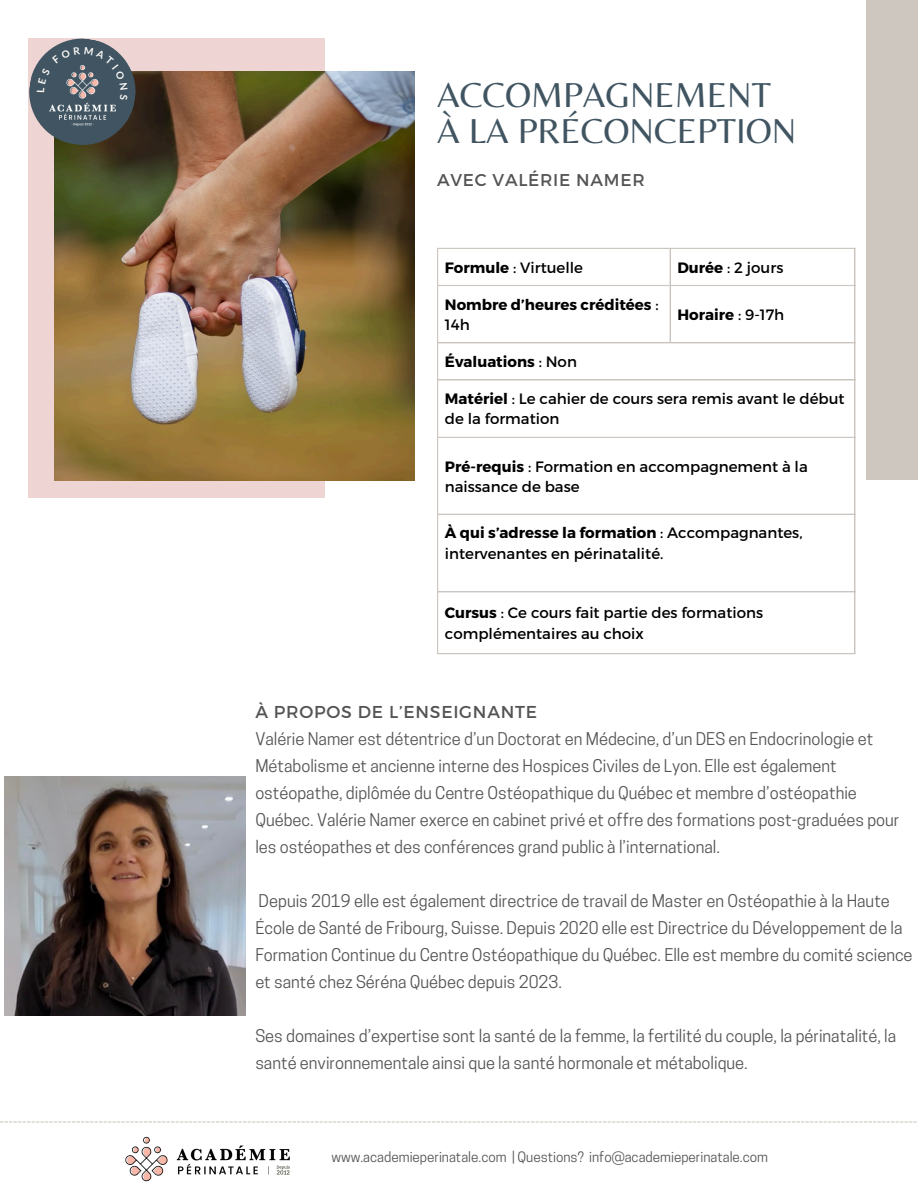
<style>
.page{position:relative;width:918px;height:1188px;background:#fff}
.page>*{position:absolute;margin:0;border:0;box-sizing:border-box;transform-origin:0 0}
.t1{font:36px/36px "Belleza";color:#405461}
.t2{font:17.25px "Montserrat";letter-spacing:.045em;color:#545454}
.t3{font:17.1px "Montserrat";letter-spacing:.045em;color:#545454}
.t4{font:16.5px/27px "Cooper Hewitt";color:#545454}
.t5{font:15px/20.2px "Montserrat";color:#000}
.t6{font:700 15px/20.2px "Montserrat";color:#000}
.t7{font:13.5px "Cooper Hewitt";color:#545454}
.s1{font-weight:700}
.s2{font-weight:400}
</style>
<div class="page">
<div style="left:28px;top:38px;width:297px;height:459px;background:#efd4d4"></div>
<img style="left:55px;top:72px;width:360px;height:408px">
<div style="left:866px;top:0;width:52px;height:479px;background:#cec7c0"></div>
<hr style="left:437px;top:249px;width:1px;height:404px;background:#cec7c0">
<hr style="left:670px;top:249px;width:1px;height:93px;background:#cec7c0">
<hr style="left:854px;top:249px;width:1px;height:404px;background:#cec7c0">
<hr style="left:437px;top:248px;width:418px;height:1px;background:#cec7c0">
<hr style="left:437px;top:285px;width:418px;height:1px;background:#cec7c0">
<hr style="left:437px;top:342px;width:418px;height:1px;background:#cec7c0">
<hr style="left:437px;top:379px;width:418px;height:2px;background:#cec7c0">
<hr style="left:437px;top:437px;width:418px;height:1px;background:#cec7c0">
<hr style="left:437px;top:514px;width:418px;height:1px;background:#cec7c0">
<hr style="left:437px;top:591px;width:418px;height:1px;background:#cec7c0">
<hr style="left:437px;top:653px;width:418px;height:1px;background:#cec7c0">
<img style="left:4px;top:777px;width:241px;height:238px">
<img style="left:125px;top:1136px;width:165px;height:46px">
<svg style="left:0;top:1121px;width:917px;height:2px"></svg>
<svg style="left:29px;top:38px;width:111px;height:111px"></svg>
<h3 class="t1" style="left:437px;top:76px;width:361px">ACCOMPAGNEMENT<br>À LA PRÉCONCEPTION</h3>
<h3 class="t3" style="left:437px;top:169px;width:209px">AVEC VALÉRIE NAMER</h3>
<h3 class="t5" style="left:445px;top:256px;width:140px"><span class="s1">Formule</span> : Virtuelle</h3>
<h2 class="t5" style="left:677px;top:256px;width:107px"><span class="s1">Durée</span> : 2 jours</h2>
<p class="t6" style="left:445px;top:293px;width:215px">Nombre d’heures créditées <span class="s2">:<br>14h</span></p>
<h4 class="t6" style="left:677px;top:304px;width:108px">Horaire <span class="s2">: 9-17h</span></h4>
<p class="t6" style="left:445px;top:351px;width:134px">Évaluations <span class="s2">: Non</span></p>
<p class="t5" style="left:445px;top:388px;width:401px"><span class="s1">Matériel</span> : Le cahier de cours sera remis avant le début de la formation</p>
<p class="t5" style="left:445px;top:455px;width:364px"><span class="s1">Pré-requis</span> : Formation en accompagnement à la naissance de base</p>
<p class="t5" style="left:445px;top:522px;width:359px"><span class="s1">À qui s’adresse la formation</span> : Accompagnantes, intervenantes en périnatalité.</p>
<p class="t5" style="left:445px;top:602px;width:320px"><span class="s1">Cursus</span> : Ce cours fait partie des formations complémentaires au choix</p>
<p class="t2" style="left:255px;top:701px;width:283px">À PROPOS DE L’ENSEIGNANTE</p>
<p class="t4" style="left:255px;top:728px;width:646px">Valérie Namer est détentrice d’un Doctorat en Médecine, d’un DES en Endocrinologie et Métabolisme et ancienne interne des Hospices Civiles de Lyon. Elle est également ostéopathe, diplômée du Centre Ostéopathique du Québec et membre d’ostéopathie Québec. Valérie Namer exerce en cabinet privé et offre des formations post-graduées pour les ostéopathes et des conférences grand public à l’international.</p>
<p class="t4" style="left:255px;top:890px;width:659px">Depuis 2019 elle est également directrice de travail de Master en Ostéopathie à la Haute École de Santé de Fribourg, Suisse. Depuis 2020 elle est Directrice du Développement de la Formation Continue du Centre Ostéopathique du Québec. Elle est membre du comité science et santé chez Séréna Québec depuis 2023.</p>
<p class="t4" style="left:255px;top:1025px;width:642px">Ses domaines d’expertise sont la santé de la femme, la fertilité du couple, la périnatalité, la santé environnementale ainsi que la santé hormonale et métabolique.</p>
<p class="t7" style="left:331px;top:1152px;width:438px">www.academieperinatale.com | Questions? info@academieperinatale.com</p>
</div>
